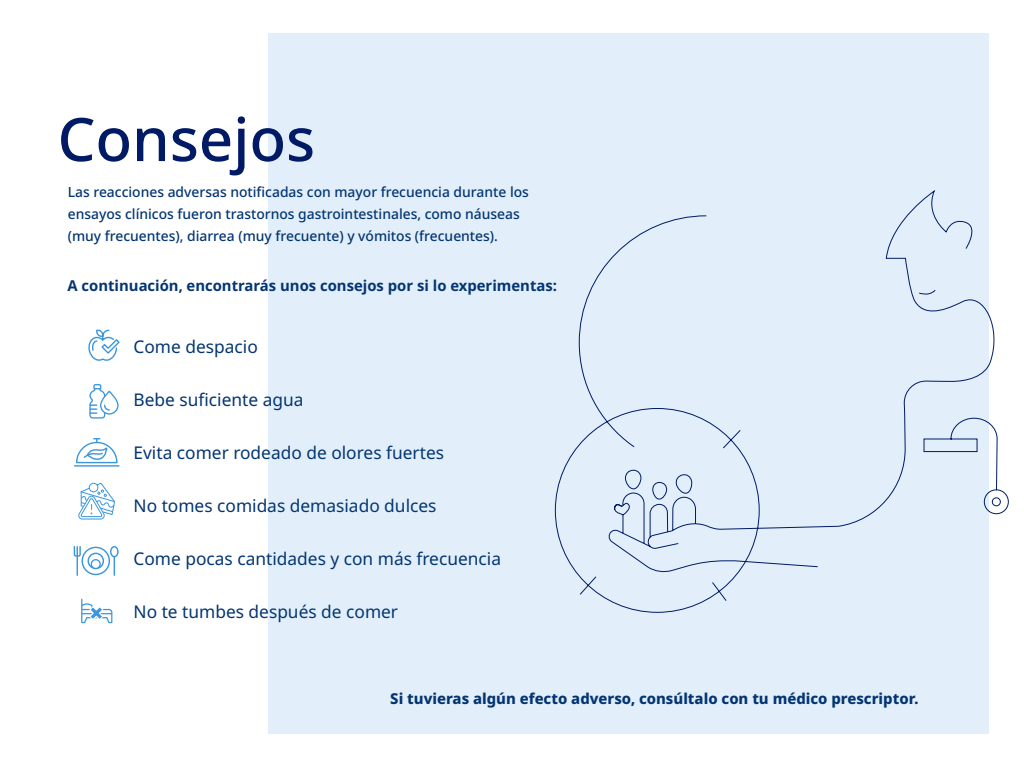
<style>
.page{position:relative;width:1024px;height:768px;background:#fff}
.page>*{position:absolute;margin:0;border:0;box-sizing:border-box;transform-origin:0 0}
.t1{font:500 60px "Apis";color:#001a66}
.t2{font:17.5px "Apis";color:#033572}
.t3{font:800 15px "Apis";color:#033572}
.t4{font:700 15px "Apis";color:#033572}
.t5{font:500 14px/22px "Apis";color:#033572}
</style>
<div class="page">
<div style="left:268px;top:34px;width:721px;height:700px;background:#e2effa"></div>
<svg style="left:88px;top:329px;width:32px;height:32px"></svg>
<svg style="left:89px;top:384px;width:22px;height:35px"></svg>
<div style="left:100px;top:391px;width:19px;height:24px;border:1px solid #3b96de;border-radius:9px"></div>
<svg style="left:78px;top:482px;width:37px;height:38px"></svg>
<hr style="left:75px;top:465px;width:44px;height:2px;background:#3b96de">
<svg style="left:76px;top:438px;width:42px;height:26px"></svg>
<div style="left:82px;top:547px;width:28px;height:28px;border:1px solid #3b96de;border-radius:50%"></div>
<div style="left:110px;top:546px;width:9px;height:11px;border:1px solid #3b96de;border-radius:50%"></div>
<svg style="left:114px;top:557px;width:1px;height:18px"></svg>
<svg style="left:73px;top:546px;width:9px;height:29px"></svg>
<div style="left:88px;top:553px;width:16px;height:16px;border:1px solid #3b96de;border-radius:50%"></div>
<div style="left:91px;top:559px;width:10px;height:10px;border:1px solid #3b96de;border-radius:50%"></div>
<svg style="left:81px;top:599px;width:31px;height:24px"></svg>
<svg style="left:554px;top:191px;width:455px;height:422px"></svg>
<h1 class="t1" style="left:58px;top:97px;width:259px">Consejos</h1>
<p class="t5" style="left:68px;top:181px;width:463px">Las reacciones adversas notificadas con mayor frecuencia durante los ensayos clínicos fueron trastornos gastrointestinales, como náuseas (muy frecuentes), diarrea (muy frecuente) y vómitos (frecuentes).</p>
<p class="t4" style="left:68px;top:275px;width:491px">A continuación, encontrarás unos consejos por si lo experimentas:</p>
<p class="t2" style="left:134px;top:335px;width:126px">Come despacio</p>
<p class="t2" style="left:134px;top:388px;width:171px">Bebe suficiente agua</p>
<p class="t2" style="left:134px;top:441px;width:312px">Evita comer rodeado de olores fuertes</p>
<p class="t2" style="left:134px;top:494px;width:304px">No tomes comidas demasiado dulces</p>
<p class="t2" style="left:134px;top:547px;width:369px">Come pocas cantidades y con más frecuencia</p>
<p class="t2" style="left:134px;top:600px;width:266px">No te tumbes después de comer</p>
<p class="t3" style="left:390px;top:688px;width:530px">Si tuvieras algún efecto adverso, consúltalo con tu médico prescriptor.</p>
</div>
